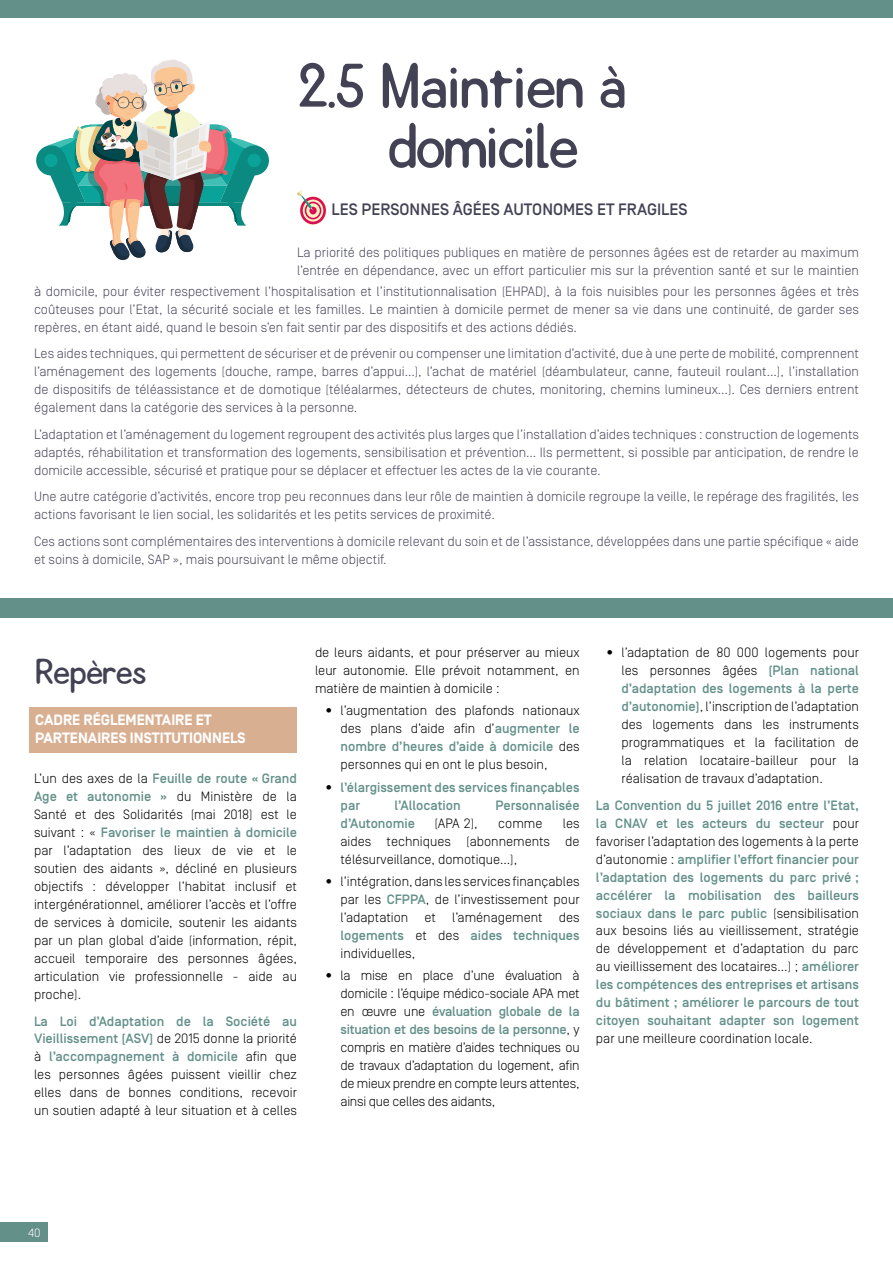
<style>
.page{position:relative;width:893px;height:1263px;background:#fff}
.page>*{position:absolute;margin:0;border:0;box-sizing:border-box;transform-origin:0 0}
.t1{font:64.5px/60px "Quote";letter-spacing:-.01em;color:#434254}
.t2{font:36px "Quote";color:#434254}
.t3{font:500 16.5px "Simplon BP";color:#434254}
.t4{font:700 15px/18px "Simplon BP";color:#fff}
.t5{font:300 13.5px/18px "Simplon BP";color:#000;text-align:justify}
.t6{font:300 13.5px/18px "Simplon BP";color:#474659}
.t7{font:500 13.5px/18px "Simplon BP";color:#639089}
.t8{font:300 12px "Simplon BP";color:#fff}
.s1{font-weight:500;color:#639089}
.s2{font-weight:300;color:#000}
</style>
<div class="page">
<div style="left:0;top:1222px;width:48px;height:20px;background:#639089"></div>
<div style="left:0;top:0;width:893px;height:17px;background:#639089"></div>
<div style="left:30px;top:707px;width:267px;height:46px;background:#d9af92"></div>
<div style="left:0;top:598px;width:893px;height:20px;background:#639089"></div>
<svg style="left:300px;top:196px;width:27px;height:29px"></svg>
<svg style="left:300px;top:197px;width:26px;height:27px"></svg>
<svg style="left:303px;top:199px;width:20px;height:23px"></svg>
<svg style="left:305px;top:202px;width:16px;height:17px"></svg>
<svg style="left:306px;top:203px;width:14px;height:15px"></svg>
<div style="left:309px;top:207px;width:8px;height:7px;background:#d90d54;border-radius:50%"></div>
<svg style="left:297px;top:190px;width:16px;height:21px"></svg>
<svg style="left:36px;top:59px;width:233px;height:201px"></svg>
<h1 class="t1" style="left:388px;top:57px;width:240px;text-indent:-91px">2.5 Maintien à domicile</h1>
<p class="t3" style="left:332px;top:200px;width:357px">LES PERSONNES ÂGÉES AUTONOMES ET FRAGILES</p>
<p class="t6" style="left:297px;top:244px;width:563px">La priorité des politiques publiques en matière de personnes âgées est de retarder au maximum l’entrée en dépendance, avec un effort particulier mis sur la prévention santé et sur le maintien</p>
<p class="t6" style="left:34px;top:282px;width:826px;text-align:justify">à domicile, pour éviter respectivement l’hospitalisation et l’institutionnalisation (EHPAD), à la fois nuisibles pour les personnes âgées et très coûteuses pour l’Etat, la sécurité sociale et les familles. Le maintien à domicile permet de mener sa vie dans une continuité, de garder ses repères, en étant aidé, quand le besoin s’en fait sentir par des dispositifs et des actions dédiés.</p>
<p class="t6" style="left:34px;top:345px;width:826px;text-align:justify">Les aides techniques, qui permettent de sécuriser et de prévenir ou compenser une limitation d’activité, due à une perte de mobilité, comprennent l’aménagement des logements (douche, rampe, barres d’appui…), l’achat de matériel (déambulateur, canne, fauteuil roulant…), l’installation de dispositifs de téléassistance et de domotique (téléalarmes, détecteurs de chutes, monitoring, chemins lumineux…). Ces derniers entrent également dans la catégorie des services à la personne.</p>
<p class="t6" style="left:34px;top:425px;width:826px;text-align:justify">L’adaptation et l’aménagement du logement regroupent des activités plus larges que l’installation d’aides techniques : construction de logements adaptés, réhabilitation et transformation des logements, sensibilisation et prévention… Ils permettent, si possible par anticipation, de rendre le domicile accessible, sécurisé et pratique pour se déplacer et effectuer les actes de la vie courante.</p>
<p class="t6" style="left:34px;top:488px;width:826px">Une autre catégorie d’activités, encore trop peu reconnues dans leur rôle de maintien à domicile regroupe la veille, le repérage des fragilités, les actions favorisant le lien social, les solidarités et les petits services de proximité.</p>
<p class="t6" style="left:34px;top:532px;width:826px">Ces actions sont complémentaires des interventions à domicile relevant du soin et de l’assistance, développées dans une partie spécifique « aide et soins à domicile, SAP », mais poursuivant le même objectif.</p>
<h2 class="t2" style="left:35px;top:651px;width:112px">Repères</h2>
<p class="t4" style="left:35px;top:711px;width:212px">CADRE RÉGLEMENTAIRE ET<br>PARTENAIRES INSTITUTIONNELS</p>
<p class="t5" style="left:34px;top:769px;width:264px">L’un des axes de la <span class="s1">Feuille de route « Grand Age et autonomie »</span> du Ministère de la Santé et des Solidarités (mai 2018) est le suivant : « <span class="s1">Favoriser le maintien à domicile </span>par l’adaptation des lieux de vie et le soutien des aidants », décliné en plusieurs objectifs : développer l’habitat inclusif et intergénérationnel, améliorer l’accès et l’offre de services à domicile, soutenir les aidants par un plan global d’aide (information, répit, accueil temporaire des personnes âgées, articulation vie professionnelle - aide au proche).</p>
<p class="t5" style="left:34px;top:1012px;width:264px"><span class="s1">La Loi d’Adaptation de la Société au Vieillissement (ASV)</span> de 2015 donne la priorité à <span class="s1">l’accompagnement à domicile</span> afin que les personnes âgées puissent vieillir chez elles dans de bonnes conditions, recevoir un soutien adapté à leur situation et à celles</p>
<p class="t5" style="left:315px;top:643px;width:266px">de leurs aidants, et pour préserver au mieux leur autonomie. Elle prévoit notamment, en matière de maintien à domicile :</p>
<p class="t5" style="left:340px;top:701px;width:241px;text-indent:-17px">• l’augmentation des plafonds nationaux des plans d’aide afin d’<span class="s1">augmenter le nombre d’heures d’aide à domicile</span> des personnes qui en ont le plus besoin,</p>
<p class="t7" style="left:340px;top:778px;width:241px;text-indent:-17px"><span class="s2">•</span> l’élargissement des services finançables par</p>
<p class="t7" style="left:395px;top:796px;width:68px">l’Allocation</p>
<p class="t7" style="left:495px;top:796px;width:86px">Personnalisée</p>
<p class="t7" style="left:340px;top:814px;width:76px">d’Autonomie</p>
<p class="t5" style="left:434px;top:814px;width:45px">(APA 2),</p>
<p class="t5" style="left:498px;top:814px;width:46px">comme</p>
<p class="t5" style="left:340px;top:814px;width:241px;text-indent:222px">les aides techniques (abonnements de télésurveillance, domotique…),</p>
<p class="t5" style="left:340px;top:872px;width:241px;text-indent:-17px">• l’intégration, dans les services finançables par les <span class="s1">CFPPA</span>, de l’investissement pour l’adaptation et l’aménagement des <span class="s1">logements</span> et des <span class="s1">aides techniques </span>individuelles,</p>
<p class="t5" style="left:340px;top:966px;width:241px;text-indent:-17px">• la mise en place d’une évaluation à domicile : l’équipe médico-sociale APA met en œuvre une <span class="s1">évaluation globale de la situation et des besoins de la personne</span>, y compris en matière d’aides techniques ou de travaux d’adaptation du logement, afin de mieux prendre en compte leurs attentes, ainsi que celles des aidants,</p>
<p class="t5" style="left:621px;top:643px;width:239px;text-indent:-17px">• l’adaptation de 80 000 logements pour les personnes âgées <span class="s1">(Plan national d’adaptation des logements à la perte d’autonomie)</span>, l’inscription de l’adaptation des logements dans les instruments programmatiques et la facilitation de la relation locataire-bailleur pour la réalisation de travaux d’adaptation.</p>
<p class="t7" style="left:596px;top:796px;width:264px;text-align:justify">La Convention du 5 juillet 2016 entre l’Etat, la CNAV et les acteurs du secteur <span class="s2">pour favoriser l’adaptation des logements à la perte d’autonomie :</span> amplifier l’effort financier pour l’adaptation des logements du parc privé ; accélérer la mobilisation des bailleurs sociaux dans le parc public <span class="s2">(sensibilisation aux besoins liés au vieillissement, stratégie de développement et d’adaptation du parc au vieillissement des locataires…) ;</span> améliorer les compétences des entreprises et artisans du bâtiment ; améliorer le parcours de tout citoyen souhaitant adapter son logement</p>
<p class="t5" style="left:596px;top:1030px;width:218px">par une meilleure coordination locale.</p>
<p class="t8" style="left:28px;top:1225px;width:14px">40</p>
</div>
